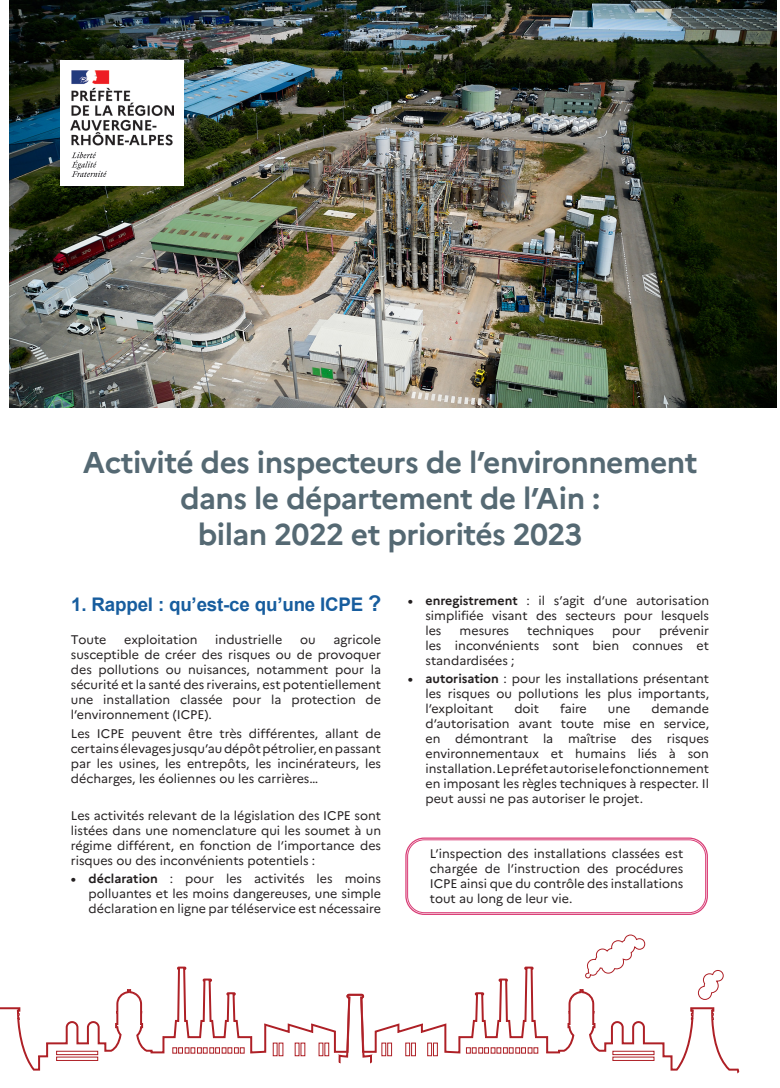
<style>
.page{position:relative;width:780px;height:1088px;background:#fff}
.page>*{position:absolute;margin:0;border:0;box-sizing:border-box;transform-origin:0 0}
.t1{font:700 30px/36px "Marianne";letter-spacing:-.02em;color:#556973;text-align:center}
.t2{font:700 18.75px "Arial";letter-spacing:-.01em;color:#175d9e}
.t3{font:12.5px/15px "Marianne";color:#231f20;text-align:justify}
.s1{font-size:21.62px}
.s2{font-weight:700}
</style>
<div class="page">
<img style="left:10px;top:0;width:766px;height:407px">
<div style="left:60px;top:60px;width:124px;height:126px;background:#fff"></div>
<img style="left:71px;top:70px;width:102px;height:106px">
<div style="left:405px;top:837px;width:303px;height:78px;border:1px solid #d93d76;border-radius:18px"></div>
<div style="left:407px;top:839px;width:298px;height:74px;border:1px solid #d93d76;border-radius:17px"></div>
<svg style="left:0;top:966px;width:338px;height:105px"></svg>
<svg style="left:587px;top:934px;width:59px;height:32px"></svg>
<svg style="left:338px;top:966px;width:401px;height:108px"></svg>
<p class="t1" style="left:83px;top:442px;width:616px">Activité des inspecteurs de l’environnement dans le département de l’Ain :</p>
<p class="t1" style="left:198px;top:514px;width:386px">bilan 2022 et priorités 2023</p>
<p class="t2" style="left:71px;top:591px;width:311px">1. Rappel : qu’est-ce qu’une ICPE <span class="s1">?</span></p>
<p class="t3" style="left:71px;top:631px;width:37px">Toute</p>
<p class="t3" style="left:124px;top:631px;width:75px">exploitation</p>
<p class="t3" style="left:215px;top:631px;width:69px">industrielle</p>
<p class="t3" style="left:300px;top:631px;width:17px">ou</p>
<p class="t3" style="left:71px;top:631px;width:312px;text-indent:262px">agricole susceptible de créer des risques ou de provoquer des pollutions ou nuisances, notamment pour la sécurité et la santé des riverains, est potentiellement une installation classée pour la protection de l’environnement (ICPE).</p>
<p class="t3" style="left:71px;top:725px;width:312px">Les ICPE peuvent être très différentes, allant de certains élevages jusqu’au dépôt pétrolier, en passant par les usines, les entrepôts, les incinérateurs, les décharges, les éoliennes ou les carrières…</p>
<p class="t3" style="left:71px;top:807px;width:312px">Les activités relevant de la législation des ICPE sont listées dans une nomenclature qui les soumet à un régime différent, en fonction de l’importance des risques ou des inconvénients potentiels :</p>
<p class="t3" style="left:89px;top:870px;width:294px;text-indent:-18px"><span class="s2">• déclaration</span> : pour les activités les moins polluantes et les moins dangereuses, une simple déclaration en ligne par téléservice est nécessaire</p>
<p class="t3" style="left:425px;top:592px;width:285px;text-indent:-18px"><span class="s2">• enregistrement</span> : il s’agit d’une autorisation simplifiée visant des secteurs pour lesquels les</p>
<p class="t3" style="left:425px;top:622px;width:285px;text-indent:234px">prévenir les inconvénients sont bien connues et standardisées ;</p>
<p class="t3" style="left:425px;top:670px;width:285px;text-indent:-18px"><span class="s2">• autorisation</span> : pour les installations présentant les risques ou pollutions les plus importants, l’exploitant</p>
<p class="t3" style="left:459px;top:622px;width:51px">mesures</p>
<p class="t3" style="left:527px;top:622px;width:68px">techniques</p>
<p class="t3" style="left:612px;top:622px;width:30px">pour</p>
<p class="t3" style="left:514px;top:700px;width:26px">doit</p>
<p class="t3" style="left:560px;top:700px;width:28px">faire</p>
<p class="t3" style="left:608px;top:700px;width:24px">une</p>
<p class="t3" style="left:425px;top:700px;width:285px;text-indent:226px">demande d’autorisation avant toute mise en service, en démontrant la maîtrise des risques environnementaux et humains liés à son installation. Le préfet autorise le fonctionnement en imposant les règles techniques à respecter. Il peut aussi ne pas autoriser le projet.</p>
<p class="t3" style="left:430px;top:845px;width:255px">L’inspection des installations classées est chargée de l’instruction des procédures ICPE ainsi que du contrôle des installations tout au long de leur vie.</p>
</div>
